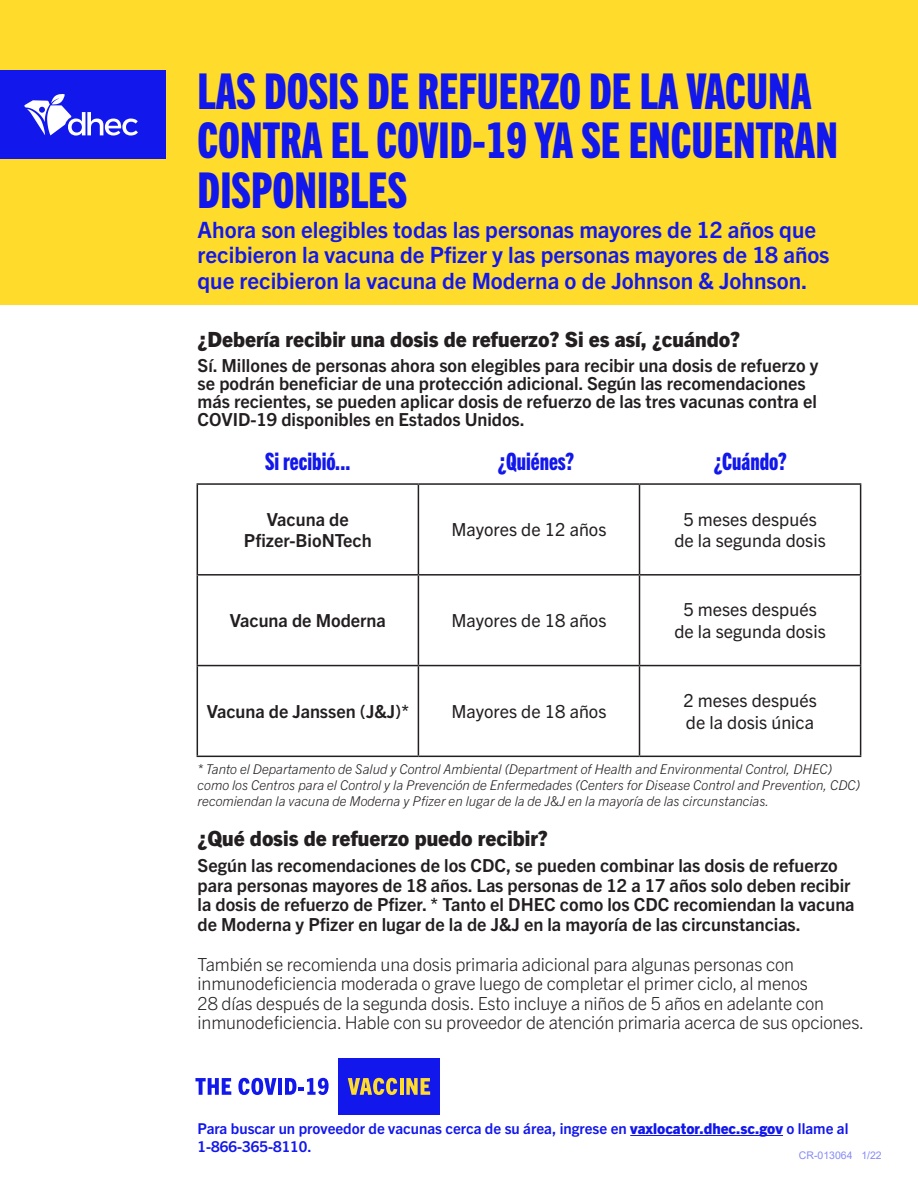
<style>
.page{position:relative;width:918px;height:1188px;background:#fff}
.page>*{position:absolute;margin:0;border:0;box-sizing:border-box;transform-origin:0 0}
.t1{font:49.5px/49.5px "Trade Gothic Next LT Pro Hv Cm";color:#1217eb}
.t2{font:24px "Trade Gothic Next LT Pro Hv Cm";color:#1217eb}
.t3{font:700 22.5px/25.5px "Trade Gothic Next LT Pro";color:#1217eb}
.t4{font:800 21px "Trade Gothic Next LT Pro";color:#231f20}
.t5{font:700 18px/18px "Trade Gothic Next LT Pro";color:#231f20}
.t6{font:300 18px/19.5px "Trade Gothic Next LT Pro";letter-spacing:-.01em;color:#231f20}
.t7{font:18px/21.6px "Trade Gothic Next LT Pro";color:#231f20;text-align:center}
.t8{font:700 15px/18px "Trade Gothic Next LT Pro";color:#1217eb}
.t9{font:italic 300 13.5px/16.2px "Trade Gothic Next LT Pro";color:#231f20}
.t10{font:10.5px "Arial";color:#888bf5}
.s1{font-weight:800}
</style>
<div class="page">
<div style="left:0;top:0;width:918px;height:304px;background:#ffdb2b"></div>
<div style="left:338px;top:1058px;width:102px;height:57px;background:#1217eb"></div>
<svg style="left:195px;top:1078px;width:36px;height:17px"></svg>
<svg style="left:238px;top:1078px;width:39px;height:17px"></svg>
<hr style="left:278px;top:1078px;width:4px;height:17px;background:#1217eb">
<svg style="left:285px;top:1078px;width:44px;height:17px"></svg>
<svg style="left:348px;top:1078px;width:49px;height:17px"></svg>
<hr style="left:400px;top:1078px;width:3px;height:17px;background:#ffdb2b">
<svg style="left:406px;top:1078px;width:24px;height:17px"></svg>
<div style="left:0;top:70px;width:166px;height:89px;background:#1217eb"></div>
<svg style="left:24px;top:94px;width:114px;height:42px"></svg>
<hr style="left:630px;top:1135px;width:153px;height:1px;background:#1217eb">
<hr style="left:197px;top:483px;width:221px;height:2px;background:#231f20">
<hr style="left:197px;top:485px;width:1px;height:89px;background:#231f20">
<hr style="left:418px;top:483px;width:222px;height:2px;background:#231f20">
<hr style="left:418px;top:485px;width:1px;height:89px;background:#231f20">
<hr style="left:640px;top:483px;width:221px;height:2px;background:#231f20">
<hr style="left:639px;top:485px;width:1px;height:89px;background:#231f20">
<hr style="left:860px;top:485px;width:1px;height:89px;background:#231f20">
<hr style="left:197px;top:574px;width:221px;height:2px;background:#231f20">
<hr style="left:197px;top:576px;width:1px;height:89px;background:#231f20">
<hr style="left:418px;top:574px;width:222px;height:2px;background:#231f20">
<hr style="left:418px;top:576px;width:1px;height:89px;background:#231f20">
<hr style="left:640px;top:574px;width:221px;height:2px;background:#231f20">
<hr style="left:639px;top:576px;width:1px;height:89px;background:#231f20">
<hr style="left:860px;top:576px;width:1px;height:89px;background:#231f20">
<hr style="left:197px;top:665px;width:221px;height:1px;background:#231f20">
<hr style="left:197px;top:666px;width:1px;height:90px;background:#231f20">
<hr style="left:418px;top:665px;width:222px;height:1px;background:#231f20">
<hr style="left:418px;top:666px;width:1px;height:90px;background:#231f20">
<hr style="left:640px;top:665px;width:221px;height:1px;background:#231f20">
<hr style="left:639px;top:666px;width:1px;height:90px;background:#231f20">
<hr style="left:860px;top:666px;width:1px;height:90px;background:#231f20">
<hr style="left:197px;top:756px;width:221px;height:1px;background:#231f20">
<hr style="left:418px;top:756px;width:222px;height:1px;background:#231f20">
<hr style="left:640px;top:756px;width:221px;height:1px;background:#231f20">
<p class="t1" style="left:198px;top:63px;width:642px">LAS DOSIS DE REFUERZO DE LA VACUNA<br>CONTRA EL COVID-19 YA SE ENCUENTRAN<br>DISPONIBLES</p>
<p class="t3" style="left:198px;top:215px;width:633px">Ahora son elegibles todas las personas mayores de 12 años que recibieron la vacuna de Pfizer y las personas mayores de 18 años que recibieron la vacuna de Moderna o de Johnson &amp; Johnson.</p>
<p class="t4" style="left:198px;top:325px;width:544px">¿Debería recibir una dosis de refuerzo? Si es así, ¿cuándo?</p>
<p class="t5" style="left:198px;top:355px;width:622px">Sí. Millones de personas ahora son elegibles para recibir una dosis de refuerzo y se podrán beneficiar de una protección adicional. Según las recomendaciones más recientes, se pueden aplicar dosis de refuerzo de las tres vacunas contra el COVID-19 disponibles en Estados Unidos.</p>
<p class="t2" style="left:265px;top:445px;width:87px">Si recibió...</p>
<p class="t2" style="left:498px;top:445px;width:78px">¿Quiénes?</p>
<p class="t2" style="left:714px;top:445px;width:75px">¿Cuándo?</p>
<p class="t5" style="left:244px;top:507px;width:129px;line-height:21.6px;text-align:center">Vacuna de<br>Pfizer‑BioNTech</p>
<p class="t7" style="left:451px;top:518px;width:156px">Mayores de 12 años</p>
<p class="t7" style="left:674px;top:507px;width:153px">5 meses después de la segunda dosis</p>
<p class="t5" style="left:230px;top:610px;width:158px">Vacuna de Moderna</p>
<p class="t7" style="left:451px;top:609px;width:156px">Mayores de 18 años</p>
<p class="t7" style="left:674px;top:598px;width:153px">5 meses después de la segunda dosis</p>
<p class="t5" style="left:207px;top:701px;width:204px">Vacuna de Janssen (J&amp;J)*</p>
<p class="t7" style="left:451px;top:699px;width:156px">Mayores de 18 años</p>
<p class="t7" style="left:683px;top:689px;width:135px;text-align:left">2 meses después de la dosis única</p>
<p class="t9" style="left:198px;top:760px;width:664px">* Tanto el Departamento de Salud y Control Ambiental (Department of Health and Environmental Control, DHEC) como los Centros para el Control y la Prevención de Enfermedades (Centers for Disease Control and Prevention, CDC) recomiendan la vacuna de Moderna y Pfizer en lugar de la de J&amp;J en la mayoría de las circunstancias.</p>
<p class="t4" style="left:198px;top:824px;width:352px">¿Qué dosis de refuerzo puedo recibir?</p>
<p class="t5" style="left:198px;top:855px;width:659px;line-height:19.5px">Según las recomendaciones de los CDC, se pueden combinar las dosis de refuerzo para personas mayores de 18 años. Las personas de 12 a 17 años solo deben recibir la dosis de refuerzo de Pfizer. * Tanto el DHEC como los CDC recomiendan la vacuna de Moderna y Pfizer en lugar de la de J&amp;J en la mayoría de las circunstancias.</p>
<p class="t6" style="left:198px;top:953px;width:668px">También se recomienda una dosis primaria adicional para algunas personas con inmunodeficiencia moderada o grave luego de completar el primer ciclo, al menos<br>28 días después de la segunda dosis. Esto incluye a niños de 5 años en adelante con inmunodeficiencia. Hable con su proveedor de atención primaria acerca de sus opciones.</p>
<p class="t8" style="left:198px;top:1119px;width:652px">Para buscar un proveedor de vacunas cerca de su área, ingrese en <span class="s1">vaxlocator.dhec.sc.gov</span> o llame al<br>1-866-365-8110.</p>
<p class="t10" style="left:799px;top:1148px;width:84px">CR-013064 1/22</p>
</div>
